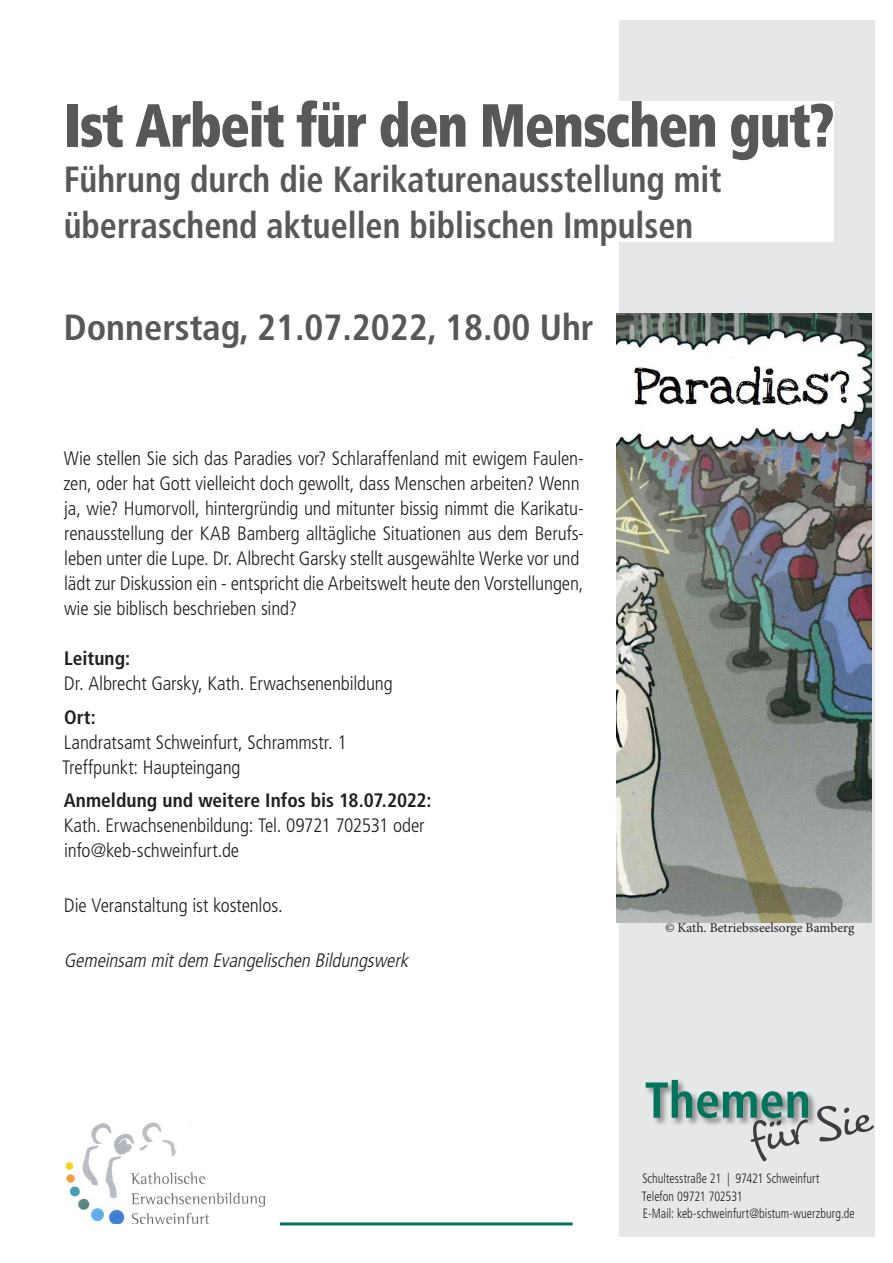
<style>
.page{position:relative;width:893px;height:1263px;background:#fff}
.page>*{position:absolute;margin:0;border:0;box-sizing:border-box;transform-origin:0 0}
.Headline{font:900 condensed 60.75px "Frutiger LT Std";letter-spacing:-.025em;color:#57585a;scale:.88 1}
.Subheadline{font:700 condensed 36.45px "Frutiger LT Std";color:#57585a;scale:.94 1}
.Subheadline-2{font:700 condensed 36.45px "Frutiger LT Std";color:#57585a}
.Fließtext_ohne_Absat{font:300 condensed 19.5px/25px "Frutiger LT Std";letter-spacing:-.01em;color:#231f20}
.Fließtext_ohne_Absat-2{font:700 condensed 19.5px "Frutiger LT Std";color:#231f20}
.Fließtext_ohne_Absat-3{font:italic 300 condensed 19.5px "Frutiger LT Std";color:#231f20}
.Fließtext_ohne_Absat-4{font:300 condensed 13.5px "Frutiger LT Std";letter-spacing:.005em;color:#231f20;scale:.9 1}
.t1{font:13.5px "Minion Pro";color:#231f20}
</style>
<div class="page">
<div style="left:619px;top:20px;width:255px;height:1216px;background:#e6e7e9"></div>
<div style="left:64px;top:101px;width:769px;height:140px;background:#fff"></div>
<img style="left:617px;top:313px;width:255px;height:609px">
<hr style="left:280px;top:1222px;width:293px;height:3px;background:#01745c">
<img style="left:65px;top:1122px;width:201px;height:101px">
<svg style="left:646px;top:1080px;width:228px;height:81px"></svg>
<p class="Headline" style="left:64px;top:88px;width:877px">Ist Arbeit für den Menschen gut?</p>
<p class="Subheadline" style="left:64px;top:158px;width:701px">Führung durch die Karikaturenausstellung mit</p>
<p class="Subheadline" style="left:64px;top:204px;width:671px">überraschend aktuellen biblischen Impulsen</p>
<p class="Subheadline-2" style="left:64px;top:306px;width:531px">Donnerstag, 21.07.2022, 18.00 Uhr</p>
<p class="Fließtext_ohne_Absat" style="left:63px;top:446px;width:522px">Wie stellen Sie sich das Paradies vor? Schlaraffenland mit ewigem Faulen&shy;zen, oder hat Gott vielleicht doch gewollt, dass Menschen arbeiten? Wenn ja, wie? Humorvoll, hintergründig und mitunter bissig nimmt die Karikatu&shy;renausstellung der KAB Bamberg alltägliche Situationen aus dem Berufs&shy;leben unter die Lupe. Dr. Albrecht Garsky stellt ausgewählte Werke vor und lädt zur Diskussion ein - entspricht die Arbeitswelt heute den Vorstellungen, wie sie biblisch beschrieben sind?</p>
<p class="Fließtext_ohne_Absat-2" style="left:64px;top:647px;width:68px">Leitung:</p>
<p class="Fließtext_ohne_Absat" style="left:64px;top:671px;width:330px">Dr. Albrecht Garsky, Kath. Erwachsenenbildung</p>
<p class="Fließtext_ohne_Absat-2" style="left:64px;top:705px;width:33px">Ort:</p>
<p class="Fließtext_ohne_Absat" style="left:64px;top:730px;width:284px">Landratsamt Schweinfurt, Schrammstr. 1</p>
<p class="Fließtext_ohne_Absat" style="left:62px;top:755px;width:180px">Treffpunkt: Haupteingang</p>
<p class="Fließtext_ohne_Absat-2" style="left:64px;top:789px;width:369px">Anmeldung und weitere Infos bis 18.07.2022:</p>
<p class="Fließtext_ohne_Absat" style="left:64px;top:813px;width:362px">Kath. Erwachsenenbildung: Tel. 09721 702531 oder</p>
<p class="Fließtext_ohne_Absat" style="left:64px;top:838px;width:177px">info@keb-schweinfurt.de</p>
<p class="Fließtext_ohne_Absat" style="left:64px;top:893px;width:220px">Die Veranstaltung ist kostenlos.</p>
<p class="Fließtext_ohne_Absat-3" style="left:64px;top:949px;width:350px">Gemeinsam mitdem Evangelischen Bildungswerk</p>
<p class="t1" style="left:665px;top:918px;width:191px">© Kath. Betriebsseelsorge Bamberg</p>
<p class="Fließtext_ohne_Absat-4" style="left:642px;top:1171px;width:198px">Schultesstraße 21 | 97421 Schweinfurt</p>
<p class="Fließtext_ohne_Absat-4" style="left:642px;top:1188px;width:113px">Telefon 09721 702531</p>
<p class="Fließtext_ohne_Absat-4" style="left:643px;top:1205px;width:237px">E-Mail: keb-schweinfurt@bistum-wuerzburg.de</p>
</div>
